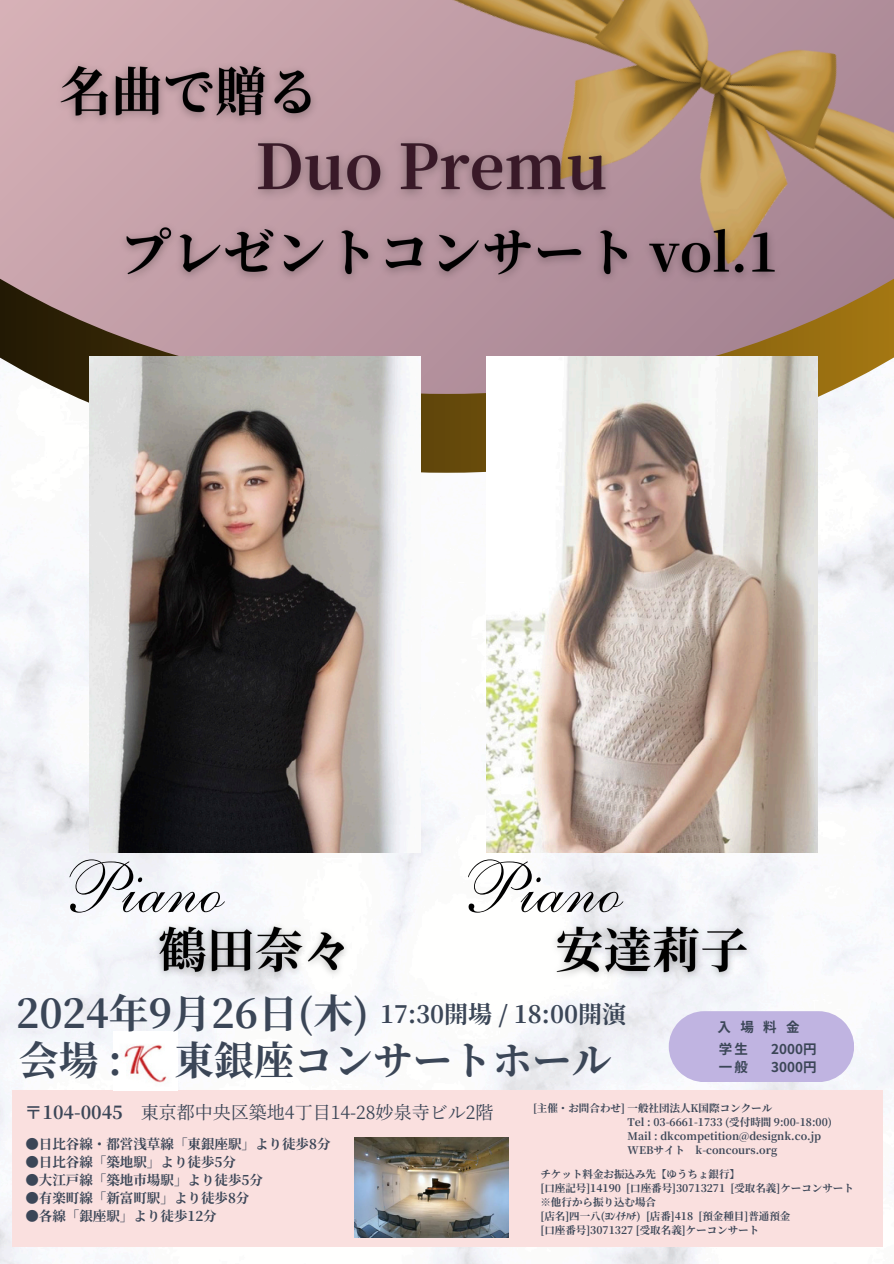
<style>
.page{position:relative;width:894px;height:1264px;background:#fff}
.page>*{position:absolute;margin:0;border:0;box-sizing:border-box;transform-origin:0 0}
.t1{font:73.2px "Anastasia Script";color:#000}
.t2{font:700 39.75px "Source Han Serif JP";color:#3b4657}
.t3{font:700 24px "Source Han Serif JP";color:#3b4657}
.t4{font:18px "Source Han Serif JP";color:#3b4657}
.t5{font:700 13.5px "Source Han Serif JP";color:#3b4657}
.t6{font:700 13.5px "Noto Sans JP";color:#3b4657}
.t7{font:700 10.5px "Source Han Serif JP";color:#3b4657}
.s1{font-weight:700}
</style>
<div class="page">
<img style="left:0;top:473px;width:893px;height:790px">
<div style="left:12px;top:1089px;width:870px;height:157px;background:#fae0df"></div>
<img style="left:113px;top:1031px;width:64px;height:58px">
<img style="left:354px;top:1137px;width:154px;height:100px">
<svg style="left:668px;top:1011px;width:185px;height:71px;background:#c4b9e3"></svg>
<svg style="left:69px;top:394px;width:824px;height:79px"></svg>
<svg style="left:0;top:0;width:868px;height:394px;background:#b8979b"></svg>
<img style="left:89px;top:356px;width:331px;height:496px">
<img style="left:486px;top:388px;width:331px;height:464px">
<img style="left:323px;top:0;width:570px;height:388px">
<img style="left:48px;top:52px;width:276px;height:78px">
<img style="left:243px;top:120px;width:379px;height:88px">
<img style="left:113px;top:212px;width:527px;height:77px">
<img style="left:636px;top:212px;width:152px;height:75px">
<img style="left:543px;top:913px;width:217px;height:73px">
<img style="left:145px;top:913px;width:211px;height:73px">
<p class="t1" style="left:53px;top:868px;width:160px">Piano</p>
<p class="t1" style="left:451px;top:868px;width:160px">Piano</p>
<h4 class="t2" style="left:16px;top:981px;width:354px">2024年9月 26日 (木)</h4>
<h5 class="t3" style="left:380px;top:995px;width:247px">17:30開場 / 18:00開演</h5>
<p class="t2" style="left:19px;top:1029px;width:104px">会場 :</p>
<h4 class="t2" style="left:174px;top:1029px;width:438px">東銀座コンサートホール</h4>
<h4 class="t4" style="left:25px;top:1097px;width:470px"><span class="s1">〒104-0045</span> 東京都中央区築地4丁目 14-28妙泉寺ビル2階</h4>
<p class="t5" style="left:25px;top:1133px;width:306px">●日比谷線・都営浅草線「東銀座駅」より徒歩8分</p>
<p class="t5" style="left:25px;top:1151px;width:212px">●日比谷線「築地駅」より徒歩5分</p>
<p class="t5" style="left:25px;top:1169px;width:239px">●大江戸線「築地市場駅」より徒歩5分</p>
<p class="t5" style="left:25px;top:1187px;width:225px">●有楽町線「新富町駅」より徒歩8分</p>
<p class="t5" style="left:25px;top:1205px;width:193px">●各線「銀座駅」より徒歩12分</p>
<p class="t6" style="left:717px;top:1016px;width:83px">入場料金</p>
<p class="t6" style="left:771px;top:1038px;width:47px">2000円</p>
<p class="t6" style="left:771px;top:1056px;width:47px">3000円</p>
<p class="t6" style="left:718px;top:1038px;width:30px">学生</p>
<p class="t6" style="left:718px;top:1056px;width:31px">一般</p>
<h6 class="t7" style="left:533px;top:1099px;width:240px">[主催・お問合わせ] 一般社団法人K国際コンクール</h6>
<p class="t7" style="left:627px;top:1113px;width:206px">Tel : 03-6661-1733 (受付時間 9:00-18:00)</p>
<p class="t7" style="left:627px;top:1127px;width:195px">Mail : dkcompetition@designk.co.jp</p>
<p class="t7" style="left:627px;top:1141px;width:151px">WEBサイト k-concours.org</p>
<p class="t7" style="left:540px;top:1165px;width:201px">チケット料金お振込み先【ゆうちょ銀行】</p>
<p class="t7" style="left:540px;top:1179px;width:315px">[口座記号]14190 [口座番号]30713271 [受取名義]ケーコンサート</p>
<p class="t7" style="left:540px;top:1193px;width:117px">※他行から振り込む場合</p>
<p class="t7" style="left:540px;top:1207px;width:251px">[店名]四一八(ﾖﾝｲﾁﾊﾁ) [店番]418 [預金種目 ]普通預金</p>
<p class="t7" style="left:540px;top:1221px;width:220px">[口座番号]3071327 [受取名義]ケーコンサート</p>
</div>
